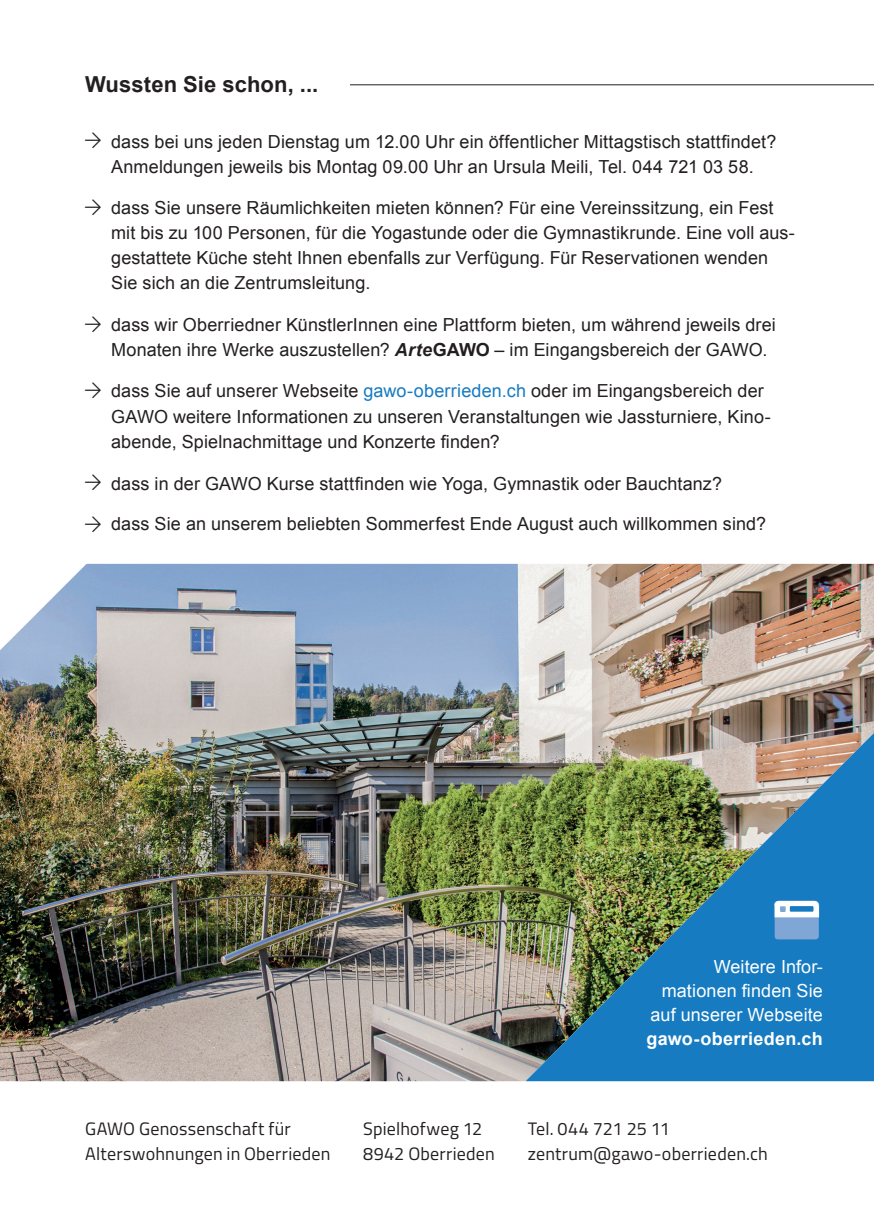
<style>
.page{position:relative;width:874px;height:1225px;background:#fff}
.page>*{position:absolute;margin:0;border:0;box-sizing:border-box;transform-origin:0 0}
.t1{font:700 22px "Arial";letter-spacing:.005em;color:#231f20}
.t2{font:18px/25px "Arial";letter-spacing:.005em;color:#231f20}
.t3{font:18px/25px "Titillium Web";letter-spacing:.01em;color:#231f20}
.t4{font:18px/24px "Arial";letter-spacing:.005em;color:#fff;text-align:right}
.t5{font:700 18px "Arial";letter-spacing:.015em;color:#fff}
.s1{font-weight:700;font-style:italic}
.s2{font-weight:700}
.s3{color:#177bc1}
</style>
<div class="page">
<img style="left:0;top:564px;width:873px;height:517px">
<img style="left:526px;top:733px;width:347px;height:348px">
<hr style="left:350px;top:84px;width:523px;height:1px;background:#231f20">
<svg style="left:774px;top:900px;width:44px;height:39px"></svg>
<svg style="left:0;top:563px;width:145px;height:87px"></svg>
<p class="t1" style="left:85px;top:69px;width:235px">Wussten Sie schon, ...</p>
<p class="t2" style="left:111px;top:129px;width:666px">dass bei uns jeden Dienstag um 12.00 Uhr ein öffentlicher Mittagstisch stattfindet?<br>Anmeldungen jeweils bis Montag 09.00 Uhr an Ursula Meili, Tel. 044 721 03 58.</p>
<p class="t2" style="left:111px;top:196px;width:685px">dass Sie unsere Räumlichkeiten mieten können? Für eine Vereinssitzung, ein Fest mit bis zu 100 Personen, für die Yogastunde oder die Gymnastikrunde. Eine voll aus&shy;gestattete Küche steht Ihnen ebenfalls zur Verfügung. Für Reservationen wenden Sie sich an die Zentrumsleitung.</p>
<p class="t2" style="left:111px;top:312px;width:666px">dass wir Oberriedner KünstlerInnen eine Plattform bieten, um während jeweils drei<br>Monaten ihre Werke auszustellen? <span class="s1">Arte</span><span class="s2">GAWO</span> – im Eingangsbereich der GAWO.</p>
<p class="t2" style="left:111px;top:379px;width:660px">dass Sie auf unserer Webseite <span class="s3">gawo-oberrieden.ch</span> oder im Eingangsbereich der<br>GAWO weitere Informationen zu unseren Veranstaltungen wie Jassturniere, Kino&shy;abende, Spielnachmittage und Konzerte finden?</p>
<p class="t2" style="left:111px;top:471px;width:612px">dass in der GAWO Kurse stattfinden wie Yoga, Gymnastik oder Bauchtanz?</p>
<p class="t2" style="left:111px;top:511px;width:656px">dass Sie an unserem beliebten Sommerfest Ende August auch willkommen sind?</p>
<p class="t4" style="left:650px;top:954px;width:174px">Weitere Infor&shy;mationen finden Sie auf unserer Webseite</p>
<p class="t5" style="left:646px;top:1026px;width:178px">gawo-oberrieden.ch</p>
<p class="t3" style="left:85px;top:1115px;width:247px">GAWO Genossenschaft für<br>Alterswohnungen in Oberrieden</p>
<p class="t3" style="left:363px;top:1115px;width:133px">Spielhofweg 12<br>8942 Oberrieden</p>
<p class="t3" style="left:527px;top:1115px;width:241px">Tel. 044 721 25 11 zentrum@gawo-oberrieden.ch</p>
</div>
